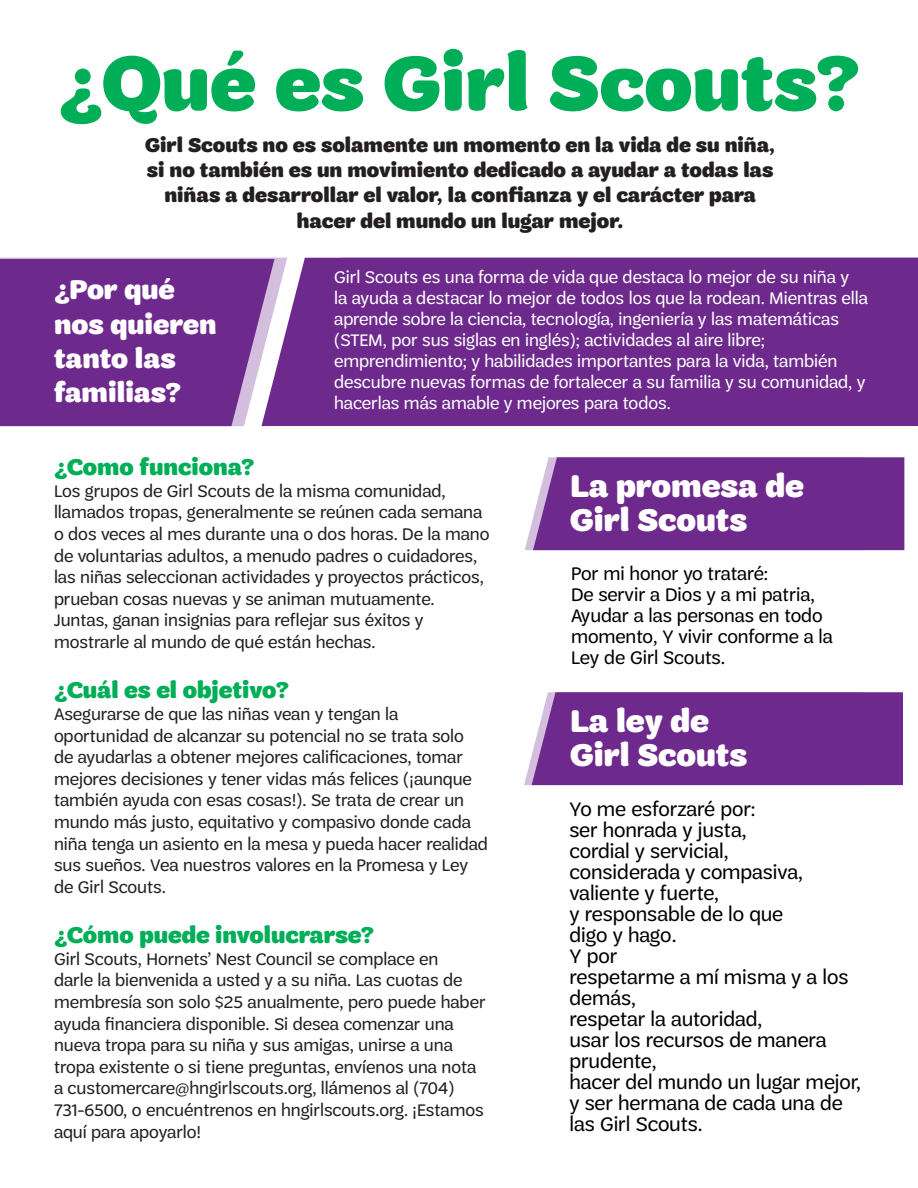
<style>
.page{position:relative;width:918px;height:1188px;background:#fff}
.page>*{position:absolute;margin:0;border:0;box-sizing:border-box;transform-origin:0 0}
.t1{font:900 81px "Trefoil Sans";color:#00ae58}
.t2{font:900 33px/34.5px "Trefoil Sans";color:#fff}
.t3{font:900 28.5px/34.2px "Trefoil Sans";color:#fff}
.t4{font:900 24px "Trefoil Sans";color:#00ae58}
.t5{font:21px/21px "Trefoil Sans";color:#000}
.t6{font:900 21px/25.2px "Trefoil Sans";color:#231f20;text-align:center}
.t7{font:19.5px/21px "Trefoil Sans";color:#000}
.t8{font:18px/21.6px "Trefoil Sans";color:#231f20}
.t9{font:18px/21px "Trefoil Sans";color:#fff}
</style>
<div class="page">
<div style="left:525px;top:457px;width:379px;height:93px;background:#6e298d"></div>
<div style="left:0;top:259px;width:262px;height:167px;background:#6e298d"></div>
<div style="left:262px;top:258px;width:656px;height:168px;background:#6e298d"></div>
<div style="left:524px;top:692px;width:379px;height:93px;background:#6e298d"></div>
<p class="t1" style="left:58px;top:38px;width:804px">¿Qué es Girl Scouts?</p>
<p class="t6" style="left:145px;top:133px;width:632px">Girl Scouts no es solamente un momento en la vida de su niña, si no también es un movimiento dedicado a ayudar a todas las niñas a desarrollar el valor, la confianza y el carácter para hacer del mundo un lugar mejor.</p>
<p class="t3" style="left:54px;top:273px;width:164px">¿Por qué nos quieren tanto las familias?</p>
<p class="t9" style="left:334px;top:266px;width:516px">Girl Scouts es una forma de vida que destaca lo mejor de su niña y</p>
<p class="t9" style="left:334px;top:287px;width:535px">la ayuda a destacar lo mejor de todos los que la rodean. Mientras ella aprende sobre la ciencia, tecnología, ingeniería y las matemáticas (STEM, por sus siglas en inglés); actividades al aire libre; emprendimiento; y habilidades importantes para la vida, también descubre nuevas formas de fortalecer a su familia y su comunidad, y hacerlas más amable y mejores para todos.</p>
<p class="t4" style="left:54px;top:454px;width:202px">¿Como funciona?</p>
<p class="t8" style="left:54px;top:480px;width:437px">Los grupos de Girl Scouts de la misma comunidad, llamados tropas, generalmente se reúnen cada semana o dos veces al mes durante una o dos horas. De la mano de voluntarias adultos, a menudo padres o cuidadores, las niñas seleccionan actividades y proyectos prácticos, prueban cosas nuevas y se animan mutuamente.<br>Juntas, ganan insignias para reflejar sus éxitos y mostrarle al mundo de qué están hechas.</p>
<p class="t4" style="left:54px;top:677px;width:237px">¿Cuál es el objetivo?</p>
<p class="t8" style="left:54px;top:703px;width:436px">Asegurarse de que las niñas vean y tengan la oportunidad de alcanzar su potencial no se trata solo<br>de ayudarlas a obtener mejores calificaciones, tomar mejores decisiones y tener vidas más felices (¡aunque también ayuda con esas cosas!). Se trata de crear un mundo más justo, equitativo y compasivo donde cada niña tenga un asiento en la mesa y pueda hacer realidad sus sueños. Vea nuestros valores en la Promesa y Ley de Girl Scouts.</p>
<p class="t4" style="left:54px;top:922px;width:322px">¿Cómo puede involucrarse?</p>
<p class="t8" style="left:54px;top:948px;width:433px">Girl Scouts, Hornets’ Nest Council se complace en<br>darle la bienvenida a usted y a su niña. Las cuotas de membresía son solo $25 anualmente, pero puede haber ayuda financiera disponible. Si desea comenzar una nueva tropa para su niña y sus amigas, unirse a una tropa existente o si tiene preguntas, envíenos una nota a customercare@hngirlscouts.org, llámenos al (704)<br>731-6500, o encuéntrenos en hngirlscouts.org. ¡Estamos aquí para apoyarlo!</p>
<p class="t2" style="left:570px;top:468px;width:235px">La promesa de<br>Girl Scouts</p>
<p class="t7" style="left:571px;top:563px;width:199px">Por mi honor yo trataré:</p>
<p class="t7" style="left:571px;top:584px;width:263px">De servir a Dios y a mi patria,<br>Ayudar a las personas en todo momento, Y vivir conforme a la<br>Ley de Girl Scouts.</p>
<p class="t2" style="left:570px;top:703px;width:140px">La ley de</p>
<p class="t2" style="left:570px;top:738px;width:178px">Girl Scouts</p>
<p class="t5" style="left:569px;top:798px;width:188px">Yo me esforzaré por:</p>
<p class="t5" style="left:569px;top:819px;width:179px">ser honrada y justa,</p>
<p class="t5" style="left:569px;top:840px;width:161px">cordial y servicial,</p>
<p class="t5" style="left:569px;top:861px;width:235px">considerada y compasiva, valiente y fuerte,</p>
<p class="t5" style="left:569px;top:903px;width:215px">y responsable de lo que</p>
<p class="t5" style="left:569px;top:924px;width:109px">digo y hago.</p>
<p class="t5" style="left:569px;top:945px;width:49px">Y por</p>
<p class="t5" style="left:569px;top:966px;width:281px">respetarme a mí misma y a los demás,</p>
<p class="t5" style="left:569px;top:1008px;width:194px">respetar la autoridad,</p>
<p class="t5" style="left:569px;top:1029px;width:259px">usar los recursos de manera prudente,</p>
<p class="t5" style="left:569px;top:1071px;width:293px">hacer del mundo un lugar mejor,</p>
<p class="t5" style="left:569px;top:1092px;width:275px">y ser hermana de cada una de las Girl Scouts.</p>
</div>
